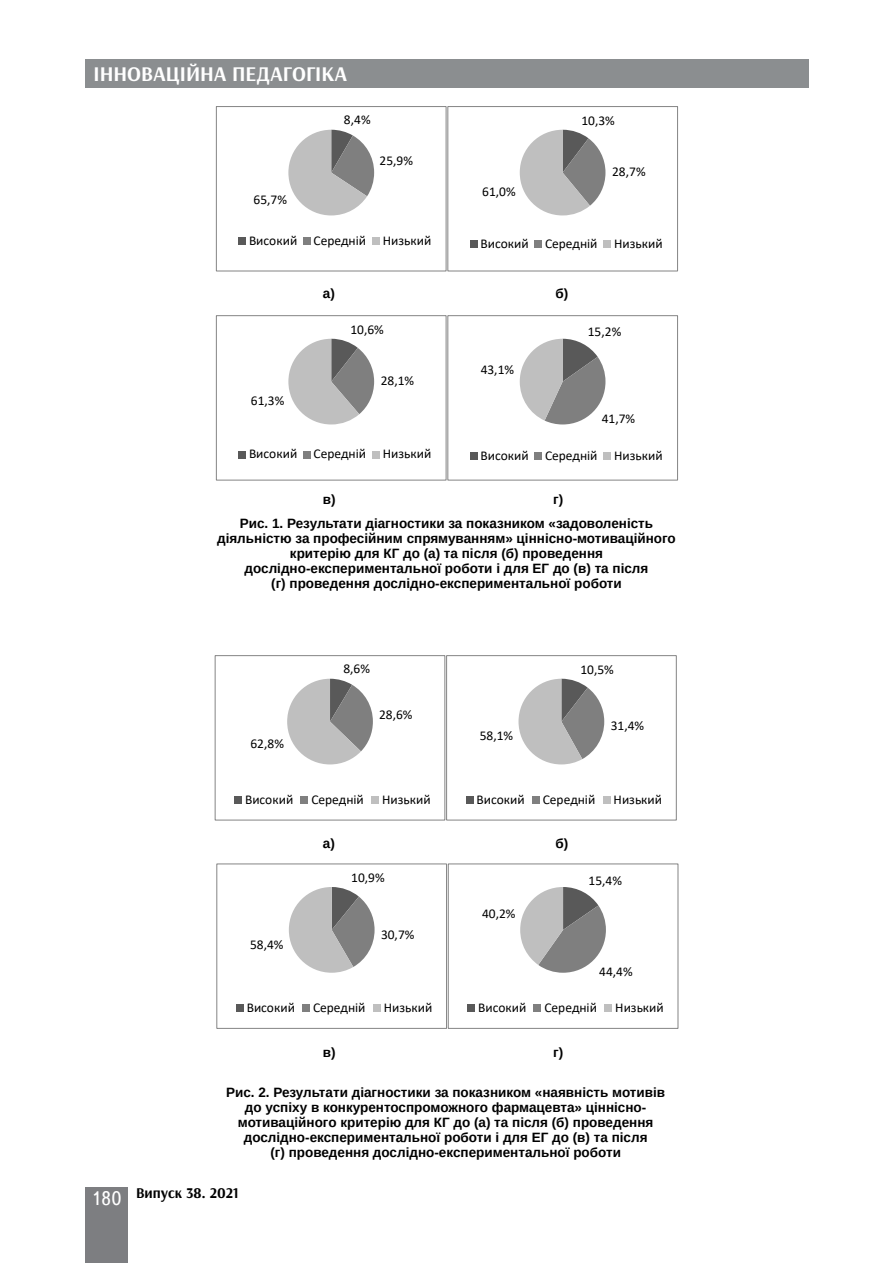
<style>
.page{position:relative;width:893px;height:1263px;background:#fff}
.page>*{position:absolute;margin:0;border:0;box-sizing:border-box;transform-origin:0 0}
.t1{font:700 21px "Arsenal";color:#fff}
.t2{font:700 15px "Arsenal";color:#000}
.t3{font:700 13.5px/15px "Arimo";color:#000;text-align:center}
.t4{font:13.5px "Calibri";color:#000}
.s1{font-family:"Ukrainian Text";font-weight:400;font-size:19.5px;color:#fff}
</style>
<div class="page">
<div style="left:85px;top:59px;width:723px;height:29px;background:#8b8e90"></div>
<div style="left:85px;top:1186px;width:43px;height:76px;background:#7d7e81"></div>
<svg style="left:288px;top:130px;width:86px;height:85px"></svg>
<div style="left:238px;top:237px;width:8px;height:7px;background:#595959"></div>
<div style="left:303px;top:237px;width:7px;height:7px;background:#7f7f7f"></div>
<div style="left:372px;top:237px;width:8px;height:7px;background:#bfbfbf"></div>
<div style="left:216px;top:106px;width:231px;height:165px;border:1px solid #868686"></div>
<svg style="left:520px;top:130px;width:85px;height:85px"></svg>
<div style="left:470px;top:241px;width:7px;height:7px;background:#595959"></div>
<div style="left:534px;top:241px;width:8px;height:7px;background:#7f7f7f"></div>
<div style="left:603px;top:241px;width:8px;height:7px;background:#bfbfbf"></div>
<div style="left:447px;top:106px;width:231px;height:165px;border:1px solid #868686"></div>
<svg style="left:288px;top:339px;width:86px;height:85px"></svg>
<div style="left:238px;top:451px;width:8px;height:7px;background:#595959"></div>
<div style="left:303px;top:451px;width:7px;height:7px;background:#7f7f7f"></div>
<div style="left:372px;top:451px;width:8px;height:7px;background:#bfbfbf"></div>
<div style="left:216px;top:315px;width:231px;height:166px;border:1px solid #868686"></div>
<svg style="left:520px;top:339px;width:85px;height:85px"></svg>
<div style="left:470px;top:452px;width:7px;height:7px;background:#595959"></div>
<div style="left:534px;top:452px;width:8px;height:7px;background:#7f7f7f"></div>
<div style="left:603px;top:452px;width:8px;height:7px;background:#bfbfbf"></div>
<div style="left:447px;top:315px;width:231px;height:166px;border:1px solid #868686"></div>
<svg style="left:287px;top:679px;width:86px;height:85px"></svg>
<div style="left:234px;top:796px;width:8px;height:7px;background:#595959"></div>
<div style="left:301px;top:796px;width:7px;height:7px;background:#7f7f7f"></div>
<div style="left:371px;top:796px;width:8px;height:7px;background:#bfbfbf"></div>
<div style="left:215px;top:655px;width:230px;height:165px;border:1px solid #868686"></div>
<svg style="left:518px;top:679px;width:86px;height:85px"></svg>
<div style="left:466px;top:796px;width:7px;height:7px;background:#595959"></div>
<div style="left:532px;top:796px;width:7px;height:7px;background:#7f7f7f"></div>
<div style="left:603px;top:796px;width:7px;height:7px;background:#bfbfbf"></div>
<div style="left:446px;top:655px;width:231px;height:165px;border:1px solid #868686"></div>
<svg style="left:289px;top:887px;width:86px;height:86px"></svg>
<div style="left:236px;top:1004px;width:8px;height:8px;background:#595959"></div>
<div style="left:302px;top:1004px;width:8px;height:8px;background:#7f7f7f"></div>
<div style="left:373px;top:1004px;width:8px;height:8px;background:#bfbfbf"></div>
<div style="left:216px;top:863px;width:231px;height:166px;border:1px solid #868686"></div>
<svg style="left:520px;top:887px;width:86px;height:86px"></svg>
<div style="left:467px;top:1004px;width:8px;height:8px;background:#595959"></div>
<div style="left:534px;top:1004px;width:7px;height:8px;background:#7f7f7f"></div>
<div style="left:604px;top:1004px;width:8px;height:8px;background:#bfbfbf"></div>
<div style="left:448px;top:863px;width:230px;height:166px;border:1px solid #868686"></div>
<h1 class="t1" style="left:94px;top:61px;width:255px">ІННОВАЦІЙНА ПЕДАГОГІКА</h1>
<p class="t4" style="left:344px;top:110px;width:28px">8,4%</p>
<p class="t4" style="left:380px;top:151px;width:35px">25,9%</p>
<p class="t4" style="left:254px;top:190px;width:35px">65,7%</p>
<p class="t4" style="left:249px;top:231px;width:184px">Високий Середній Низький</p>
<p class="t4" style="left:581px;top:111px;width:35px">10,3%</p>
<p class="t4" style="left:482px;top:183px;width:35px">61,0%</p>
<p class="t4" style="left:612px;top:163px;width:35px">28,7%</p>
<p class="t4" style="left:480px;top:235px;width:184px">Високий Середній Низький</p>
<p class="t4" style="left:251px;top:392px;width:35px">61,3%</p>
<p class="t3" style="left:323px;top:286px;width:14px">а)</p>
<p class="t3" style="left:556px;top:286px;width:14px">б)</p>
<p class="t4" style="left:350px;top:320px;width:35px">10,6%</p>
<p class="t4" style="left:381px;top:371px;width:35px">28,1%</p>
<p class="t4" style="left:481px;top:360px;width:35px">43,1%</p>
<p class="t4" style="left:588px;top:322px;width:35px">15,2%</p>
<p class="t4" style="left:602px;top:409px;width:35px">41,7%</p>
<p class="t4" style="left:249px;top:444px;width:184px">Високий Середній Низький</p>
<p class="t4" style="left:480px;top:446px;width:184px">Високий Середній Низький</p>
<p class="t3" style="left:323px;top:492px;width:14px">в)</p>
<p class="t3" style="left:553px;top:492px;width:12px">г)</p>
<p class="t3" style="left:217px;top:516px;width:460px">Рис. 1. Результати діагностики за показником «задоволеність діяльністю за професійним спрямуванням» ціннісно-мотиваційного критерію для КГ до (а) та після (б) проведення дослідно-експериментальної роботи і для ЕГ до (в) та після<br>(г) проведення дослідно-експериментальної роботи</p>
<p class="t4" style="left:250px;top:734px;width:35px">62,8%</p>
<p class="t4" style="left:343px;top:659px;width:28px">8,6%</p>
<p class="t4" style="left:379px;top:705px;width:35px">28,6%</p>
<p class="t4" style="left:245px;top:790px;width:50px">Високий</p>
<p class="t4" style="left:311px;top:790px;width:54px">Середній</p>
<p class="t4" style="left:382px;top:790px;width:50px">Низький</p>
<p class="t4" style="left:480px;top:726px;width:35px">58,1%</p>
<p class="t4" style="left:580px;top:660px;width:35px">10,5%</p>
<p class="t4" style="left:611px;top:716px;width:35px">31,4%</p>
<p class="t4" style="left:476px;top:790px;width:50px">Високий</p>
<p class="t4" style="left:543px;top:790px;width:54px">Середній</p>
<p class="t4" style="left:614px;top:790px;width:50px">Низький</p>
<p class="t4" style="left:250px;top:935px;width:35px">58,4%</p>
<p class="t3" style="left:323px;top:836px;width:14px">а)</p>
<p class="t3" style="left:556px;top:836px;width:14px">б)</p>
<p class="t4" style="left:351px;top:868px;width:35px">10,9%</p>
<p class="t4" style="left:381px;top:925px;width:35px">30,7%</p>
<p class="t4" style="left:482px;top:904px;width:35px">40,2%</p>
<p class="t4" style="left:588px;top:871px;width:35px">15,4%</p>
<p class="t4" style="left:599px;top:962px;width:35px">44,4%</p>
<p class="t4" style="left:247px;top:998px;width:50px">Високий</p>
<p class="t4" style="left:313px;top:998px;width:54px">Середній</p>
<p class="t4" style="left:384px;top:998px;width:50px">Низький</p>
<p class="t4" style="left:478px;top:998px;width:50px">Високий</p>
<p class="t4" style="left:544px;top:998px;width:54px">Середній</p>
<p class="t4" style="left:615px;top:998px;width:50px">Низький</p>
<p class="t3" style="left:323px;top:1045px;width:14px">в)</p>
<p class="t3" style="left:553px;top:1045px;width:12px">г)</p>
<p class="t3" style="left:226px;top:1085px;width:441px">Рис. 2. Результати діагностики за показником «наявність мотивів до успіху в конкурентоспроможного фармацевта» ціннісно&shy;мотиваційного критерію для КГ до (а) та після (б) проведення дослідно-експериментальної роботи і для ЕГ до (в) та після<br>(г) проведення дослідно-експериментальної роботи</p>
<p class="t2" style="left:91px;top:1183px;width:149px"><span class="s1">180</span> Випуск 38. 2021</p>
</div>
